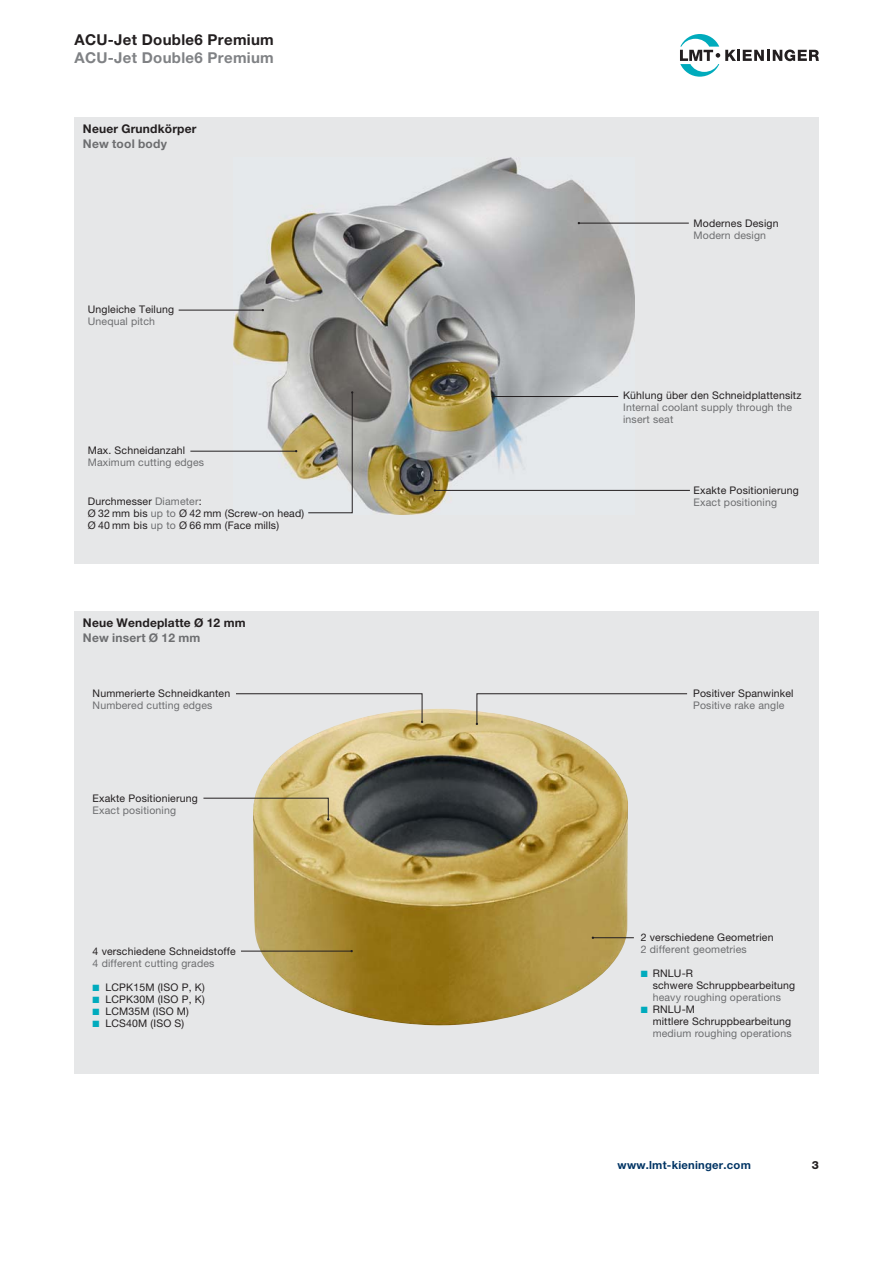
<style>
.page{position:relative;width:893px;height:1263px;background:#fff}
.page>*{position:absolute;margin:0;border:0;box-sizing:border-box;transform-origin:0 0}
.t1{font:700 15px "Helvetica Neue LT Pro";letter-spacing:.02em;color:#231f20}
.t2{font:700 15px "Helvetica Neue LT Pro";letter-spacing:.02em;color:#808285}
.t3{font:700 12px "Helvetica Neue LT Pro";letter-spacing:.015em;color:#231f20}
.t4{font:700 12px "Helvetica Neue LT Pro";letter-spacing:.015em;color:#6d6e70}
.t5{font:700 11.25px "Helvetica Neue LT Pro";letter-spacing:.02em;color:#003464}
.t6{font:800 11.25px "Helvetica Neue LT Pro";color:#231f20}
.t7{font:10.5px/12px "Helvetica Neue LT Pro";letter-spacing:.015em;color:#231f20}
.t8{font:10.5px/12px "Helvetica Neue LT Pro";letter-spacing:.015em;color:#6d6e70}
.s1{color:#6d6e70}
.s2{color:#00abbd}
.s3{color:#231f20}
</style>
<div class="page">
<svg style="left:680px;top:34px;width:139px;height:43px"></svg>
<div style="left:74px;top:117px;width:745px;height:446px;background:#e6e7e8"></div>
<img style="left:233px;top:158px;width:401px;height:356px">
<hr style="left:579px;top:223px;width:109px;height:1px;background:#231f20">
<hr style="left:493px;top:396px;width:125px;height:1px;background:#231f20">
<img style="left:308px;top:391px;width:45px;height:122px">
<hr style="left:435px;top:490px;width:255px;height:1px;background:#231f20">
<hr style="left:179px;top:310px;width:84px;height:1px;background:#231f20">
<hr style="left:190px;top:451px;width:106px;height:1px;background:#231f20">
<div style="left:74px;top:611px;width:745px;height:463px;background:#e6e7e8"></div>
<img style="left:253px;top:709px;width:375px;height:317px">
<svg style="left:236px;top:693px;width:187px;height:30px"></svg>
<svg style="left:475px;top:693px;width:212px;height:32px"></svg>
<hr style="left:241px;top:951px;width:110px;height:1px;background:#231f20">
<hr style="left:593px;top:937px;width:41px;height:1px;background:#231f20">
<svg style="left:203px;top:798px;width:126px;height:23px"></svg>
<h1 class="t1" style="left:74px;top:34px;width:201px">ACU-Jet Double6 Premium</h1>
<h1 class="t2" style="left:74px;top:52px;width:201px">ACU-Jet Double6 Premium</h1>
<p class="t3" style="left:83px;top:124px;width:115px">Neuer Grundkörper</p>
<p class="t4" style="left:83px;top:139px;width:85px">New tool body</p>
<p class="t7" style="left:88px;top:305px;width:88px">Ungleiche Teilung</p>
<p class="t8" style="left:88px;top:317px;width:69px">Unequal pitch</p>
<p class="t7" style="left:88px;top:445px;width:99px">Max. Schneidanzahl</p>
<p class="t8" style="left:88px;top:457px;width:118px">Maximum cutting edges</p>
<p class="t7" style="left:88px;top:496px;width:218px">Durchmesser <span class="s1">Diameter</span>:<br>Ø 32 mm bis <span class="s1">up to</span> Ø 42 mm (Screw-on head)<br>Ø 40 mm bis <span class="s1">up to</span> Ø 66 mm (Face mills)</p>
<p class="t3" style="left:83px;top:619px;width:164px">Neue Wendeplatte Ø 12 mm</p>
<p class="t4" style="left:83px;top:634px;width:119px">New insert Ø 12 mm</p>
<p class="t7" style="left:93px;top:689px;width:139px">Nummerierte Schneidkanten</p>
<p class="t8" style="left:93px;top:701px;width:121px">Numbered cutting edges</p>
<p class="t7" style="left:93px;top:793px;width:107px">Exakte Positionierung</p>
<p class="t8" style="left:93px;top:805px;width:85px">Exact positioning</p>
<p class="t7" style="left:93px;top:946px;width:145px">4 verschiedene Schneidstoffe</p>
<p class="t8" style="left:93px;top:958px;width:123px">4 different cutting grades</p>
<p class="t7" style="left:93px;top:982px;width:114px"><span class="s2">◾</span> LCPK15M (ISO P, K) <span class="s2">◾</span> LCPK30M (ISO P, K) <span class="s2">◾</span> LCM35M (ISO M)<br><span class="s2">◾</span> LCS40M (ISO S)</p>
<p class="t7" style="left:693px;top:218px;width:86px">Modernes Design</p>
<p class="t8" style="left:693px;top:230px;width:74px">Modern design</p>
<p class="t7" style="left:623px;top:390px;width:180px">Kühlung über den Schneidplattensitz</p>
<p class="t8" style="left:623px;top:402px;width:170px">Internal coolant supply through the insert seat</p>
<p class="t7" style="left:693px;top:485px;width:107px">Exakte Positionierung</p>
<p class="t8" style="left:693px;top:497px;width:85px">Exact positioning</p>
<p class="t7" style="left:693px;top:689px;width:102px">Positiver Spanwinkel</p>
<p class="t8" style="left:693px;top:701px;width:93px">Positive rake angle</p>
<p class="t7" style="left:640px;top:932px;width:134px">2 verschiedene Geometrien</p>
<p class="t8" style="left:640px;top:944px;width:107px">2 different geometries</p>
<p class="t7" style="left:652px;top:968px;width:144px;text-indent:-12px"><span class="s2">◾</span> RNLU-R<br>schwere Schruppbearbeitung</p>
<p class="t8" style="left:640px;top:992px;width:142px;text-indent:12px">heavy roughing operations <span class="s2">◾</span> <span class="s3">RNLU-M</span></p>
<p class="t7" style="left:652px;top:1016px;width:140px">mittlere Schruppbearbeitung</p>
<p class="t8" style="left:652px;top:1028px;width:140px">medium roughing operations</p>
<p class="t5" style="left:617px;top:1161px;width:135px">www.lmt-kieninger.com</p>
<p class="t6" style="left:811px;top:1159px;width:9px">3</p>
</div>
